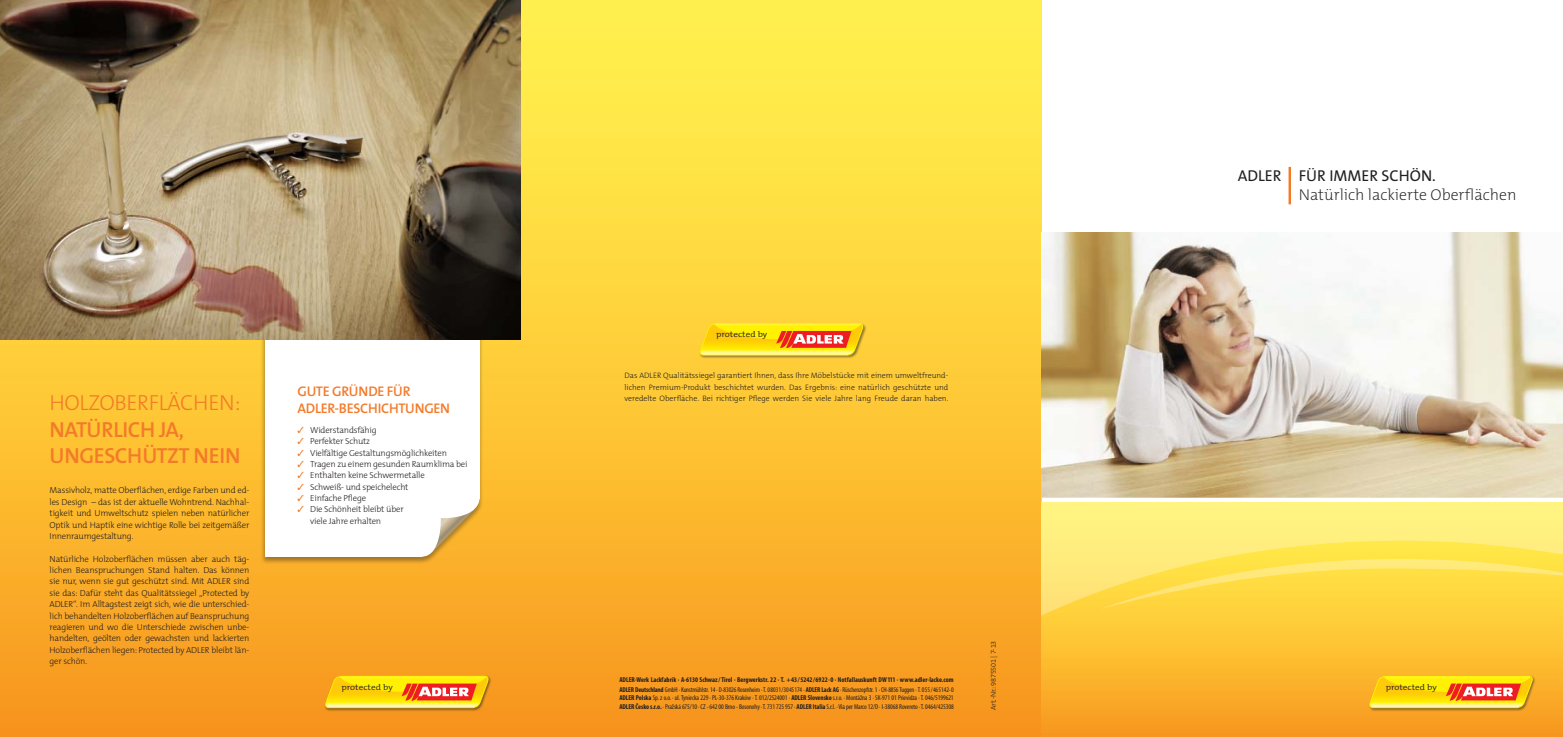
<style>
.page{position:relative;width:1563px;height:737px;background:#fff}
.page>*{position:absolute;margin:0;border:0;box-sizing:border-box;transform-origin:0 0}
.t1{font:600 21.88px/26.2px "The Mix B6";letter-spacing:-.02em;color:#f37a2a}
.t2{font:300 21.88px "The Mix B3";letter-spacing:-.02em;color:#f37a2a}
.t3{font:200 15.75px "The Mix B2";color:#231f20}
.t4{font:15.75px "The Mix B5 Plain";color:#231f20}
.t5{font:600 14px/16.8px "The Mix B6";letter-spacing:-.02em;color:#f37a2a}
.t6{font:300 8.75px/11.4px "The Mix B3";letter-spacing:-.02em;color:#231f20;text-align:justify}
.t7{font:300 8.22px "The Mix B4";color:#231f20;scale:1.13 1}
.t8{font:300 7.88px/11.4px "The Mix B3";color:#231f20;text-align:justify}
.t9{font:300 7.17px "The Mix B3";letter-spacing:-.02em;color:#231f20}
.t10{font:condensed 7.09px/8.2px "Myriad Pro";letter-spacing:-.01em;color:#231f20}
.t11{font:700 condensed 7.09px/10.6px "Myriad Pro";color:#231f20}
.s1{color:#f47921}
.s2{font-weight:400}
.s3{font-weight:700}
</style>
<div class="page">
<div style="left:0;top:0;width:1042px;height:737px;background:linear-gradient(to bottom,#fff951,#f9991e)"></div>
<hr style="left:1288px;top:167px;width:3px;height:37px;background:#f47b21">
<img style="left:1042px;top:232px;width:521px;height:266px">
<svg style="left:1042px;top:502px;width:521px;height:235px;background:#fcc847"></svg>
<svg style="left:1099px;top:550px;width:464px;height:73px;background:#fedb4a"></svg>
<div style="left:260px;top:125px;width:223px;height:439px;background:#231f20;opacity:.4"></div>
<div style="left:265px;top:204px;width:157px;height:352px;background:#fff"></div>
<div style="left:361px;top:126px;width:118px;height:373px;background:#fff"></div>
<svg style="left:422px;top:499px;width:58px;height:57px"></svg>
<img style="left:0;top:0;width:521px;height:340px">
<div style="left:1368px;top:675px;width:168px;height:36px;background:#231f20;opacity:.5"></div>
<svg style="left:1369px;top:675px;width:164px;height:33px;background:#fac32a"></svg>
<div style="left:324px;top:675px;width:168px;height:36px;background:#231f20;opacity:.5"></div>
<svg style="left:325px;top:675px;width:164px;height:33px;background:#f9c22a"></svg>
<div style="left:699px;top:322px;width:167px;height:37px;background:#231f20;opacity:.5"></div>
<svg style="left:699px;top:323px;width:164px;height:33px;background:#f9c52b"></svg>
<h2 class="t4" style="left:1237px;top:167px;width:200px">ADLER FÜR IMMER SCHÖN.</h2>
<h2 class="t3" style="left:1298px;top:186px;width:219px">Natürlich lackierte Oberflächen</h2>
<h1 class="t2" style="left:50px;top:391px;width:192px">Holzoberfläch en :</h1>
<h1 class="t1" style="left:50px;top:417px;width:189px">NATÜRLICH JA,<br>UNGESCHÜTZT N EIN</h1>
<p class="t6" style="left:50px;top:485px;width:201px">Massivholz, matte Oberflächen, erdige Farben und ed&shy;les Design – das ist der aktuelle Wohntrend. Nachhal&shy;tigkeit und Umweltschutz spielen neben natürlicher Optik und Haptik eine wichtige Rolle bei zeitgemäßer Innenraumgestaltung.</p>
<p class="t6" style="left:50px;top:553px;width:201px">Natürliche Holzoberflächen müssen aber auch täg&shy;lichen Beanspruchungen Stand halten. Das können sie nur, wenn sie gut geschützt sind. Mit ADLER</p>
<p class="t6" style="left:50px;top:576px;width:201px;text-indent:184px">sind sie das: Dafür steht das Qualitätssiegel „Protected by ADLER“. Im Alltagstest zeigt sich, wie die unterschied&shy;lich behandelten Holzoberflächen auf Beanspruchung reagieren und wo die Unterschiede zwischen unbe&shy;handelten, geölten oder gewachsten und lackierten Holzoberflächen liegen: Protected by ADLER bleibt län&shy;ger schön.</p>
<h3 class="t5" style="left:297px;top:383px;width:152px">GUTE GRÜN DE FÜR<br>ADLER-BESCHICHTUNGEN</h3>
<p class="t6" style="left:297px;top:424px;width:80px"><span class="s1">✓</span> Widerstandsfähig</p>
<p class="t6" style="left:297px;top:436px;width:74px"><span class="s1">✓</span> Perfekter Schutz</p>
<p class="t6" style="left:297px;top:447px;width:151px"><span class="s1">✓</span> Vielfältige Gestaltungsmöglichkeiten</p>
<p class="t6" style="left:297px;top:458px;width:171px"><span class="s1">✓</span> Tragen zu einem gesunden Raumklima bei</p>
<p class="t6" style="left:297px;top:470px;width:129px"><span class="s1">✓</span> Enthalten keine Schwermetalle</p>
<p class="t6" style="left:297px;top:481px;width:112px"><span class="s1">✓</span> Schweiß- und speichelecht</p>
<p class="t6" style="left:297px;top:493px;width:70px"><span class="s1">✓</span> Einfache Pflege</p>
<p class="t6" style="left:310px;top:504px;width:95px;text-indent:-13px"><span class="s1">✓</span> Die Schönheit bleibt über viele Jahre erhalten</p>
<p class="t7" style="left:716px;top:330px;width:47px">protected by</p>
<p class="t8" style="left:624px;top:370px;width:325px;text-indent:39px">Qualitätssiegel garantiert Ihnen, dass Ihre Möbelstücke mit einem umweltfreund&shy;lichen Premium-Produkt beschichtet wurden. Das Ergebnis: eine natürlich geschützte und veredelte Oberfläche. Bei richtiger Pflege werden Sie viele Jahre lang Freude daran haben.</p>
<p class="t8" style="left:624px;top:370px;width:30px">Das ADLER</p>
<p class="t9" style="left:989px;top:710px;width:71px;rotate:-90deg">Art.-Nr.: 9875501 | 7-13</p>
<p class="t11" style="left:619px;top:673px;width:336px">ADLER-Werk Lackfabrik · A-6130 Schwaz / Tirol · Bergwerkstr. 22 · T. +43/ 5242/6922-0 · Notfallauskunft DW 111 · www.adler-lacke.com<br>ADLER Deutschland <span class="s2">GmbH · Kunstmühlstr. 14 · D-83026 Rosenheim · T. 08031/3045174 ·</span> ADLER Lack AG <span class="s2">· Rüschenzopfstr. 1 · CH-8856 Tuggen · T. 055 /465142-0</span></p>
<p class="t10" style="left:619px;top:693px;width:336px"><span class="s3">ADLER Polska</span> Sp. z o.o. · ul. Tyniecka 229 · PL-30-376 Kraków · T. 012/2524001 · <span class="s3">ADLER Slovensko</span> s.r.o. · Montážna 3 · SK-971 01 Prievidza · T. 046/5199621<br><span class="s3">ADLER Česko s.r.o.</span> · Pražská 675/10 · CZ - 642 00 Brno - Bosonohy · T. 731 725 957 · <span class="s3">ADLER Italia</span> S.r.l. · Via per Marco 12/D · I-38068 Rovereto · T. 0464/425308</p>
<p class="t7" style="left:341px;top:682px;width:47px">protected by</p>
<p class="t7" style="left:1385px;top:682px;width:47px">protected by</p>
</div>
